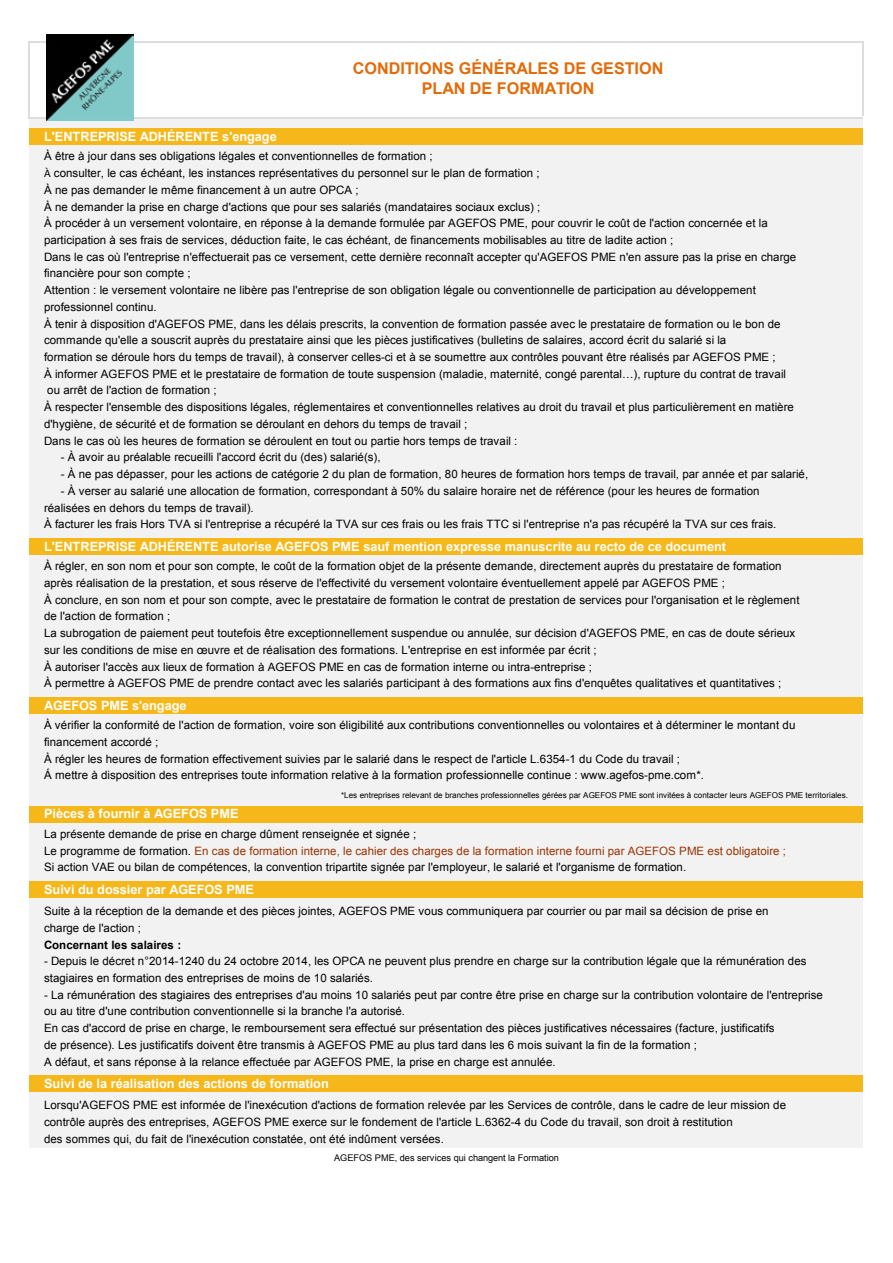
<style>
.page{position:relative;width:893px;height:1263px;background:#fff}
.page>*{position:absolute;margin:0;border:0;box-sizing:border-box;transform-origin:0 0}
.t1{font:700 16.2px/20.1px "Arial";color:#e26b0a;text-align:center}
.t2{font:700 12.75px "Arial";letter-spacing:-.005em;color:#fff}
.t3{font:11.55px/16.8px "Arial";letter-spacing:.005em;color:#000}
.t4{font:11.55px/16.8px "Arial";letter-spacing:.005em;color:#9a3300}
.t5{font:700 11.55px "Arial";letter-spacing:.005em;color:#000}
.t6{font:9.15px "Arial";letter-spacing:-.005em;color:#000}
.t7{font:8.1px "Arial";color:#000}
.s1{font-family:"Calibri"}
.s2{color:#000}
</style>
<div class="page">
<div style="left:29px;top:118px;width:834px;height:10px;background:#f2f2f3"></div>
<div style="left:29px;top:128px;width:834px;height:17px;background:#f6b71a"></div>
<div style="left:29px;top:145px;width:834px;height:393px;background:#f2f2f3"></div>
<div style="left:29px;top:538px;width:834px;height:17px;background:#f6b71a"></div>
<div style="left:29px;top:555px;width:834px;height:142px;background:#f2f2f3"></div>
<div style="left:29px;top:697px;width:834px;height:17px;background:#f6b71a"></div>
<div style="left:29px;top:714px;width:834px;height:92px;background:#f2f2f3"></div>
<div style="left:29px;top:806px;width:834px;height:17px;background:#f6b71a"></div>
<div style="left:29px;top:823px;width:834px;height:58px;background:#f2f2f3"></div>
<div style="left:29px;top:881px;width:834px;height:17px;background:#f6b71a"></div>
<div style="left:29px;top:898px;width:834px;height:178px;background:#f2f2f3"></div>
<div style="left:29px;top:1075px;width:834px;height:17px;background:#f6b71a"></div>
<div style="left:29px;top:1092px;width:834px;height:56px;background:#f2f2f3"></div>
<hr style="left:28px;top:41px;width:1px;height:77px;background:#dcdddf">
<hr style="left:862px;top:42px;width:2px;height:73px;background:#dcdddf">
<hr style="left:29px;top:41px;width:835px;height:1px;background:#dcdddf">
<hr style="left:28px;top:118px;width:835px;height:1px;background:#dcdddf">
<img style="left:47px;top:34px;width:86px;height:86px">
<p class="t2" style="left:44px;top:128px;width:234px">L'ENTREPRISE ADHÉRENTE s'engage</p>
<h1 class="t1" style="left:353px;top:58px;width:312px">CONDITIONS GÉNÉRALES DE GESTION<br>PLAN DE FORMATION</h1>
<p class="t3" style="left:44px;top:148px;width:390px">À être à jour dans ses obligations légales et conventionnelles de formation ;</p>
<p class="t3" style="left:44px;top:164px;width:497px"><span class="s1">À</span> consulter, le cas échéant, les instances représentatives du personnel sur le plan de formation ;</p>
<p class="t3" style="left:44px;top:181px;width:316px">À ne pas demander le même financement à un autre OPCA ;</p>
<p class="t3" style="left:44px;top:198px;width:498px">À ne demander la prise en charge d'actions que pour ses salariés (mandataires sociaux exclus) ;</p>
<p class="t3" style="left:44px;top:215px;width:725px">À procéder à un versement volontaire, en réponse à la demande formulée par AGEFOS PME, pour couvrir le coût de l'action concernée et la</p>
<p class="t3" style="left:44px;top:231px;width:754px">participation à ses frais de services, déduction faite, le cas échéant, de financements mobilisables au titre de ladite action ;<br>Dans le cas où l'entreprise n'effectuerait pas ce versement, cette dernière reconnaît accepter qu'AGEFOS PME n'en assure pas la prise en charge financière pour son compte ;<br>Attention : le versement volontaire ne libère pas l'entreprise de son obligation légale ou conventionnelle de participation au développement</p>
<p class="t3" style="left:44px;top:298px;width:114px">professionnel continu.</p>
<p class="t3" style="left:44px;top:315px;width:738px">À tenir à disposition d'AGEFOS PME, dans les délais prescrits, la convention de formation passée avec le prestataire de formation ou le bon de</p>
<p class="t3" style="left:44px;top:332px;width:684px">commande qu'elle a souscrit auprès du prestataire ainsi que les pièces justificatives (bulletins de salaires, accord écrit du salarié si la</p>
<p class="t3" style="left:44px;top:349px;width:733px">formation se déroule hors du temps de travail), à conserver celles-ci et à se soumettre aux contrôles pouvant être réalisés par AGEFOS PME ;</p>
<p class="t3" style="left:44px;top:365px;width:744px">À informer AGEFOS PME et le prestataire de formation de toute suspension (maladie, maternité, congé parental…), rupture du contrat de travail ou arrêt de l'action de formation ;</p>
<p class="t3" style="left:44px;top:399px;width:751px">À respecter l'ensemble des dispositions légales, réglementaires et conventionnelles relatives au droit du travail et plus particulièrement en matière d'hygiène, de sécurité et de formation se déroulant en dehors du temps de travail ;</p>
<p class="t3" style="left:44px;top:432px;width:475px">Dans le cas où les heures de formation se déroulent en tout ou partie hors temps de travail :</p>
<p class="t3" style="left:61px;top:449px;width:321px">- À avoir au préalable recueilli l'accord écrit du (des) salarié(s),</p>
<p class="t3" style="left:61px;top:466px;width:749px">- À ne pas dépasser, pour les actions de catégorie 2 du plan de formation, 80 heures de formation hors temps de travail, par année et par salarié,</p>
<p class="t3" style="left:61px;top:483px;width:700px">- À verser au salarié une allocation de formation, correspondant à 50% du salaire horaire net de référence (pour les heures de formation</p>
<p class="t3" style="left:44px;top:499px;width:211px">réalisées en dehors du temps de travail).</p>
<p class="t3" style="left:44px;top:516px;width:734px">À facturer les frais Hors TVA si l'entreprise a récupéré la TVA sur ces frais ou les frais TTC si l'entreprise n'a pas récupéré la TVA sur ces frais.</p>
<p class="t2" style="left:44px;top:538px;width:683px">L'ENTREPRISE ADHÉRENTE autorise AGEFOS PME sauf mention expresse manuscrite au recto de ce document</p>
<p class="t3" style="left:44px;top:558px;width:739px">À régler, en son nom et pour son compte, le coût de la formation objet de la présente demande, directement auprès du prestataire de formation</p>
<p class="t3" style="left:44px;top:575px;width:683px">après réalisation de la prestation, et sous réserve de l'effectivité du versement volontaire éventuellement appelé par AGEFOS PME ;</p>
<p class="t3" style="left:44px;top:591px;width:757px">À conclure, en son nom et pour son compte, avec le prestataire de formation le contrat de prestation de services pour l'organisation et le règlement</p>
<p class="t3" style="left:44px;top:608px;width:128px">de l'action de formation ;</p>
<p class="t3" style="left:44px;top:625px;width:753px">La subrogation de paiement peut toutefois être exceptionnellement suspendue ou annulée, sur décision d'AGEFOS PME, en cas de doute sérieux</p>
<p class="t3" style="left:44px;top:642px;width:554px">sur les conditions de mise en œuvre et de réalisation des formations. L'entreprise en est informée par écrit ;</p>
<p class="t3" style="left:44px;top:658px;width:739px">À autoriser l'accès aux lieux de formation à AGEFOS PME en cas de formation interne ou intra-entreprise ;<br>À permettre à AGEFOS PME de prendre contact avec les salariés participant à des formations aux fins d'enquêtes qualitatives et quantitatives ;</p>
<p class="t2" style="left:44px;top:697px;width:144px">AGEFOS PME s'engage</p>
<p class="t3" style="left:44px;top:717px;width:753px">À vérifier la conformité de l'action de formation, voire son éligibilité aux contributions conventionnelles ou volontaires et à déterminer le montant du financement accordé ;</p>
<p class="t3" style="left:44px;top:750px;width:638px">À régler les heures de formation effectivement suivies par le salarié dans le respect de l'article L.6354-1 du Code du travail ;</p>
<p class="t3" style="left:44px;top:767px;width:662px">Á mettre à disposition des entreprises toute information relative à la formation professionnelle continue : www.agefos-pme.com*.</p>
<p class="t2" style="left:44px;top:805px;width:196px">Pièces à fournir à AGEFOS PME</p>
<p class="t7" style="left:341px;top:789px;width:509px">*Les entreprises relevant de branches professionnelles gérées par AGEFOS PME sont invitées à contacter leurs AGEFOS PME territoriales.</p>
<p class="t4" style="left:44px;top:825px;width:744px"><span class="s2">La présente demande de prise en charge dûment renseignée et signée ;<br>Le programme de formation.</span> En cas de formation interne, le cahier des charges de la formation interne fourni par AGEFOS PME est obligatoire ;</p>
<p class="t3" style="left:44px;top:859px;width:644px">Si action VAE ou bilan de compétences, la convention tripartite signée par l'employeur, le salarié et l'organisme de formation.</p>
<p class="t2" style="left:44px;top:881px;width:211px">Suivi du dossier par AGEFOS PME</p>
<p class="t3" style="left:44px;top:902px;width:726px">Suite à la réception de la demande et des pièces jointes, AGEFOS PME vous communiquera par courrier ou par mail sa décision de prise en</p>
<p class="t3" style="left:44px;top:919px;width:98px">charge de l'action ;</p>
<p class="t5" style="left:44px;top:937px;width:139px">Concernant les salaires :</p>
<p class="t3" style="left:44px;top:953px;width:764px">- Depuis le décret n°2014-1240 du 24 octobre 2014, les OPCA ne peuvent plus prendre en charge sur la contribution légale que la rémunération des</p>
<p class="t3" style="left:44px;top:969px;width:331px">stagiaires en formation des entreprises de moins de 10 salariés.</p>
<p class="t3" style="left:44px;top:986px;width:780px">- La rémunération des stagiaires des entreprises d'au moins 10 salariés peut par contre être prise en charge sur la contribution volontaire de l'entreprise</p>
<p class="t3" style="left:44px;top:1003px;width:732px">ou au titre d'une contribution conventionnelle si la branche l'a autorisé.<br>En cas d'accord de prise en charge, le remboursement sera effectué sur présentation des pièces justificatives nécessaires (facture, justificatifs</p>
<p class="t3" style="left:44px;top:1036px;width:654px">de présence). Les justificatifs doivent être transmis à AGEFOS PME au plus tard dans les 6 mois suivant la fin de la formation ;</p>
<p class="t3" style="left:44px;top:1053px;width:513px">A défaut, et sans réponse à la relance effectuée par AGEFOS PME, la prise en charge est annulée.</p>
<p class="t2" style="left:44px;top:1075px;width:286px">Suivi de la réalisation des actions de formation</p>
<p class="t3" style="left:44px;top:1097px;width:744px">Lorsqu'AGEFOS PME est informée de l'inexécution d'actions de formation relevée par les Services de contrôle, dans le cadre de leur mission de contrôle auprès des entreprises, AGEFOS PME exerce sur le fondement de l'article L.6362-4 du Code du travail, son droit à restitution</p>
<p class="t3" style="left:44px;top:1130px;width:401px">des sommes qui, du fait de l'inexécution constatée, ont été indûment versées.</p>
<p class="t6" style="left:334px;top:1152px;width:226px">AGEFOS PME, des services qui changent la Formation</p>
</div>
